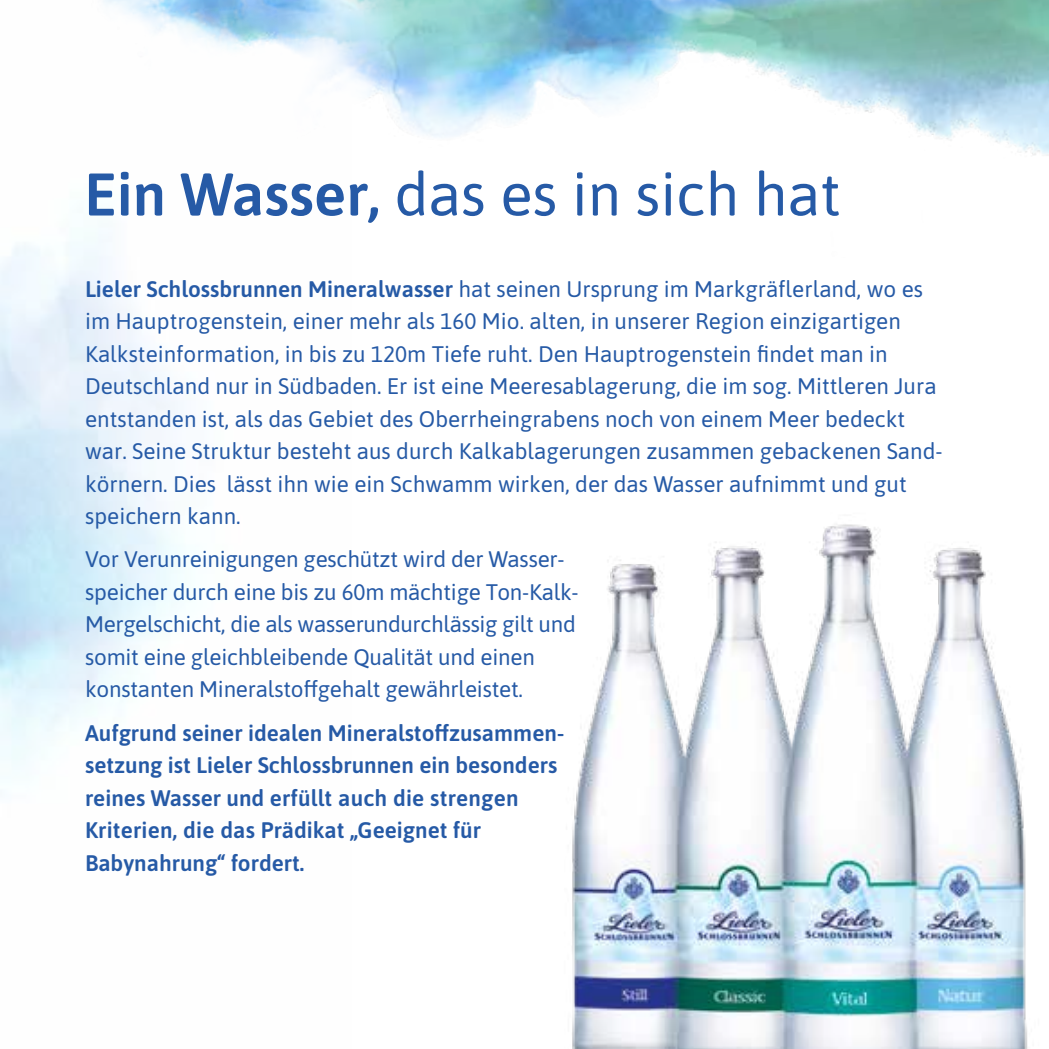
<style>
.page{position:relative;width:1049px;height:1049px;background:#fff}
.page>*{position:absolute;margin:0;border:0;box-sizing:border-box;transform-origin:0 0}
.t1{font:60px "Asap";color:#265aa6}
.t2{font:22.5px/32.5px "Asap";color:#265aa6}
.t3{font:600 22.5px/32.5px "Asap";color:#265aa6}
.s1{font-weight:600}
</style>
<div class="page">
<img style="left:0;top:0;width:1049px;height:459px">
<img style="left:572px;top:524px;width:456px;height:525px">
<h1 class="t1" style="left:84px;top:153px;width:758px"><span class="s1">Ein Wasser,</span> das es in sich hat</h1>
<p class="t2" style="left:85px;top:271px;width:859px"><span class="s1">Lieler Schlossbrunnen Mineralwasser</span> hat seinen Ursprung im Markgräflerland, wo es im Hauptrogenstein, einer mehr als 160 Mio. alten, in unserer Region einzigartigen Kalksteinformation, in bis zu 120m Tiefe ruht. Den Hauptrogenstein findet man in Deutschland nur in Südbaden. Er ist eine Meeresablagerung, die im sog. Mittleren Jura entstanden ist, als das Gebiet des Oberrheingrabens noch von einem Meer bedeckt war. Seine Struktur besteht aus durch Kalkablagerungen zusammen gebackenen Sand&shy;körnern. Dies lässt ihn wie ein Schwamm wirken, der das Wasser aufnimmt und gut speichern kann.</p>
<p class="t2" style="left:85px;top:542px;width:495px">Vor Verunreinigungen geschützt wird der Wasser&shy;speicher durch eine bis zu 60m mächtige Ton-Kalk-Mergelschicht, die als wasserundurchlässig gilt und somit eine gleichbleibende Qualität und einen konstanten Mineralstoffgehalt gewährleistet.</p>
<p class="t3" style="left:85px;top:715px;width:481px">Aufgrund seiner idealen Mineralstoffzusammen&shy;setzung ist Lieler Schlossbrunnen ein besonders reines Wasser und erfüllt auch die strengen Kriterien, die das Prädikat „Geeignet für Babynahrung“ fordert.</p>
</div>
